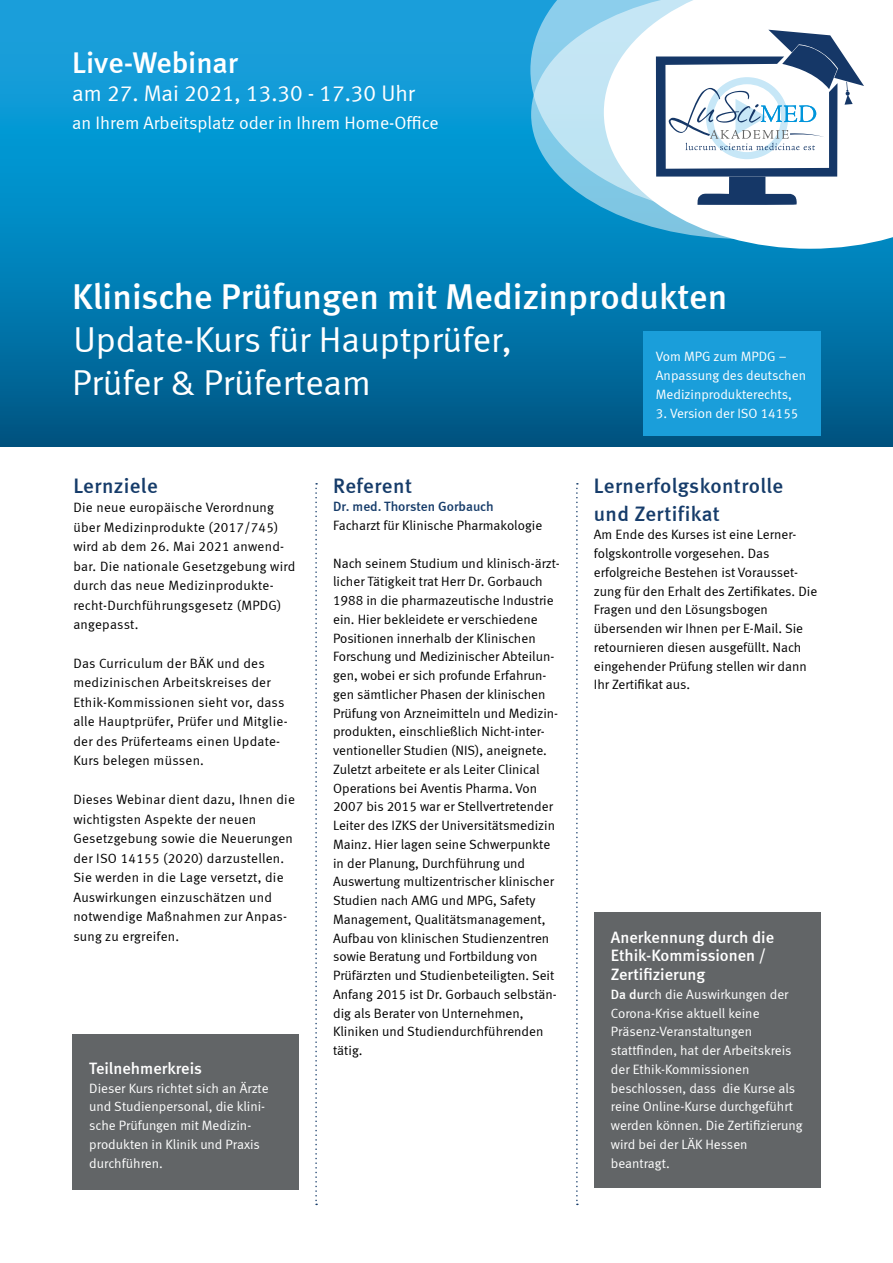
<style>
.page{position:relative;width:893px;height:1263px;background:#fff}
.page>*{position:absolute;margin:0;border:0;box-sizing:border-box;transform-origin:0 0}
.t1{font:36px/42.8px "Meta Normal";color:#fff}
.t2{font:36px "Meta Medium LF";color:#fff}
.t3{font:500 30px "Meta";letter-spacing:-.005em;color:#fff}
.t4{font:22.5px "Meta Normal LF";color:#fff}
.t5{font:21px/28px "Meta Medium LF";letter-spacing:.02em;color:#163c6a}
.t6{font:18px "Meta Normal LF";color:#fff}
.t7{font:16.5px/18.8px "Meta Medium LF";color:#fff}
.t8{font:13.5px/18.8px "Meta Normal LF";color:#000}
.t9{font:13.5px/19.5px "Meta Normal LF";letter-spacing:.02em;color:#000}
.t10{font:13.5px/18.8px "Meta Normal LF";color:#fff}
.t11{font:13.5px "Meta Medium LF";color:#163c6a}
.s1{font-family:"Meta Medium LF"}
</style>
<div class="page">
<svg style="left:576px;top:483px;width:2px;height:722px"></svg>
<svg style="left:315px;top:483px;width:2px;height:722px"></svg>
<svg style="left:0;top:0;width:893px;height:446px;background:#0481b8"></svg>
<div style="left:531px;top:215px;width:73px;height:24px;background:#008ac3"></div>
<svg style="left:530px;top:0;width:74px;height:215px;background:#84cae8"></svg>
<svg style="left:604px;top:0;width:289px;height:249px"></svg>
<svg style="left:656px;top:30px;width:208px;height:175px"></svg>
<div style="left:594px;top:912px;width:227px;height:276px;background:#626567"></div>
<div style="left:72px;top:1034px;width:227px;height:155px;background:#626567"></div>
<div style="left:643px;top:332px;width:178px;height:104px;background:#1a9eda"></div>
<h2 class="t3" style="left:72px;top:45px;width:167px">Live-Webinar</h2>
<h3 class="t4" style="left:72px;top:80px;width:344px">am 27. Mai 2021, 13.30 - 17.30 Uhr</h3>
<h3 class="t6" style="left:72px;top:112px;width:368px">an Ihrem Arbeitsplatz oder in Ihrem Home-Office</h3>
<h1 class="t2" style="left:72px;top:276px;width:657px">Klinische Prüfungen mit Medizinprodukten</h1>
<h1 class="t1" style="left:72px;top:318px;width:441px">Update-Kurs für Hauptprüfer,<br>Prüfer &amp; Prüferteam</h1>
<h3 class="t5" style="left:73px;top:471px;width:86px">Lernziele</h3>
<p class="t9" style="left:73px;top:497px;width:224px">Die neue europäische Verordnung über Medizinprodukte (2017/745) wird ab dem 26. Mai 2021 anwend&shy;bar. Die nationale Gesetzgebung wird durch das neue Medizinprodukte&shy;recht-Durchführungsgesetz (MPDG) angepasst.</p>
<p class="t9" style="left:73px;top:653px;width:216px">Das Curriculum der BÄK und des medizinischen Arbeitskreises der<br>Ethik-Kommissionen sieht vor, dass alle Hauptprüfer, Prüfer und Mitglie&shy;der des Prüferteams einen Update-<br>Kurs belegen müssen.</p>
<p class="t9" style="left:73px;top:790px;width:223px">Dieses Webinar dient dazu, Ihnen die wichtigsten Aspekte der neuen<br>Gesetzgebung sowie die Neuerungen der ISO 14155 (2020) darzustellen.<br>Sie werden in die Lage versetzt, die<br>Auswirkungen einzuschätzen und notwendige Maßnahmen zur Anpas&shy;sung zu ergreifen.</p>
<p class="t7" style="left:89px;top:1058px;width:114px">Teilnehmerkreis</p>
<p class="t10" style="left:89px;top:1078px;width:181px">Dieser Kurs richtet sich an Ärzte und Studienpersonal, die klini&shy;sche Prüfungen mit Medizin&shy;produkten in Klinik und Praxis durchführen.</p>
<h3 class="t5" style="left:333px;top:471px;width:80px">Referent</h3>
<p class="t11" style="left:333px;top:499px;width:162px">Dr. med. Thorsten Gorbauch</p>
<p class="t8" style="left:333px;top:516px;width:211px">Facharzt für Klinische Pharmakologie</p>
<p class="t8" style="left:333px;top:553px;width:228px">Nach seinem Studium und klinisch-ärzt&shy;licher Tätigkeit trat Herr Dr. Gorbauch 1988 in die pharmazeutische Industrie ein. Hier bekleidete er verschiedene Positionen innerhalb der Klinischen Forschung und Medizinischer Abteilun&shy;gen, wobei er sich profunde Erfahrun&shy;gen sämtlicher Phasen der klinischen Prüfung von Arzneimitteln und Medizin&shy;produkten, einschließlich Nicht-inter&shy;ventioneller Studien (NIS), aneignete.<br>Zuletzt arbeitete er als Leiter Clinical Operations bei Aventis Pharma. Von 2007 bis 2015 war er Stellvertretender Leiter des IZKS der Universitätsmedizin Mainz. Hier lagen seine Schwerpunkte in der Planung, Durchführung und Auswertung multizentrischer klinischer Studien nach AMG und MPG, Safety Management, Qualitätsmanagement, Aufbau von klinischen Studienzentren sowie Beratung und Fortbildung von Prüfärzten und Studienbeteiligten. Seit Anfang 2015 ist Dr. Gorbauch selbstän&shy;dig als Berater von Unternehmen, Kliniken und Studiendurchführenden tätig.</p>
<p class="t10" style="left:656px;top:347px;width:152px">Vom MPG zum MPDG –<br>Anpassung des deutschen<br>Medizinprodukterechts,</p>
<p class="t10" style="left:656px;top:403px;width:144px">3. Version der ISO 14155</p>
<h3 class="t5" style="left:594px;top:471px;width:191px">Lernerfolgskontrolle und Zertifikat</h3>
<p class="t8" style="left:594px;top:525px;width:225px">Am Ende des Kurses ist eine Lerner&shy;folgskontrolle vorgesehen. Das erfolgreiche Bestehen ist Vorausset&shy;zung für den Erhalt des Zertifikates. Die Fragen und den Lösungsbogen übersenden wir Ihnen per E-Mail. Sie retournieren diesen ausgefüllt. Nach eingehender Prüfung stellen wir dann Ihr Zertifikat aus.</p>
<p class="t7" style="left:611px;top:927px;width:165px">Anerkennung durch die<br>Ethik-Kommissionen /<br>Zertifizierung</p>
<p class="t10" style="left:611px;top:984px;width:193px"><span class="s1">Da dur</span>ch die Auswirkungen der<br>Corona-Krise aktuell keine<br>Präsenz-Veranstaltungen stattfinden, hat der Arbeitskreis der Ethik-Kommissionen beschlossen, dass die Kurse als reine Online-Kurse durchgeführt werden können. Die Zertifizierung wird bei der LÄK Hessen beantragt.</p>
</div>
